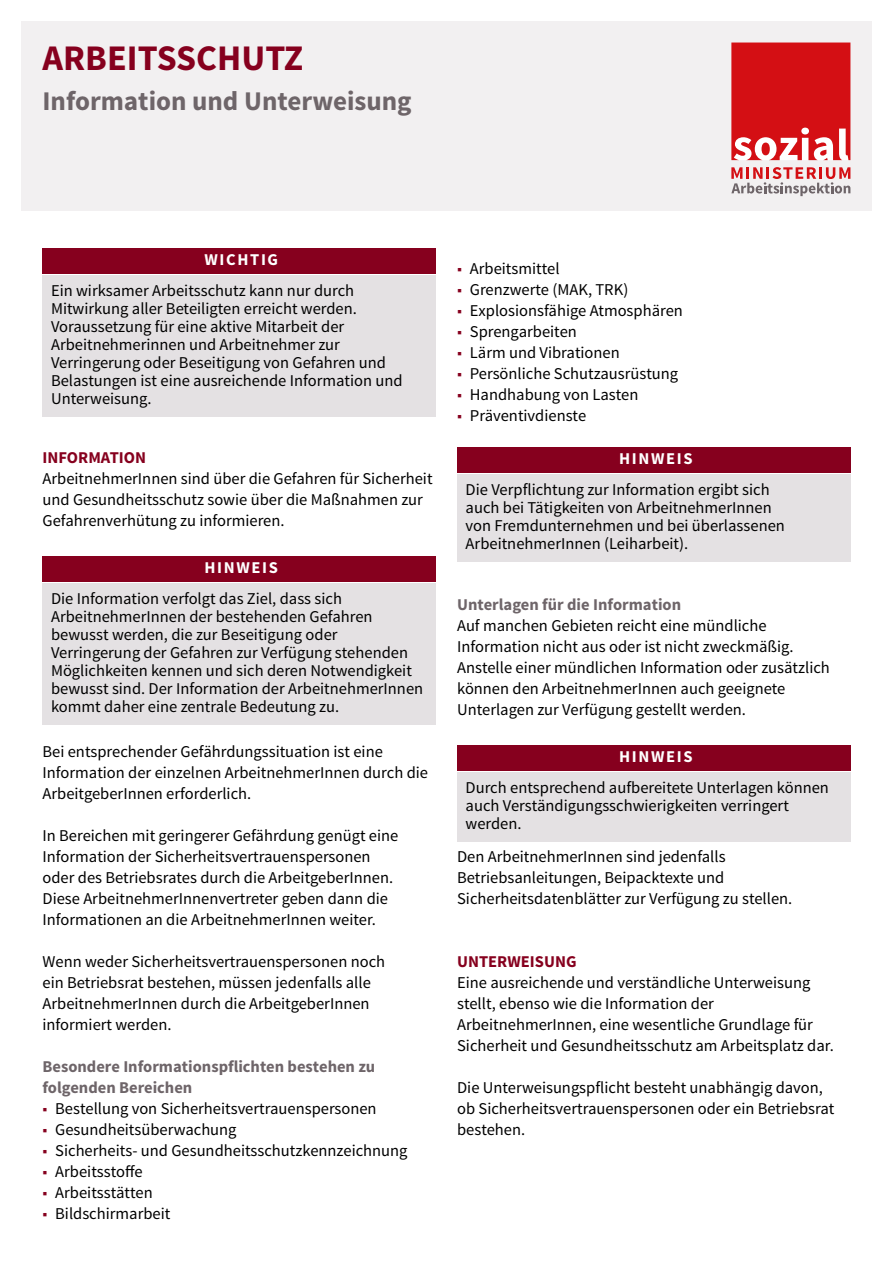
<style>
.page{position:relative;width:893px;height:1263px;background:#fff}
.page>*{position:absolute;margin:0;border:0;box-sizing:border-box;transform-origin:0 0}
.Titel{font:700 36px "Source Sans Pro";color:#86001e}
.Zusatztitel{font:700 27px "Source Sans Pro";color:#6e6569}
.Fließtext{font:16.5px/21px "Source Sans Pro";color:#000}
.Info-Box{font:16.5px/18px "Source Sans Pro";color:#000}
.Überschrift_2{font:700 16.5px/21px "Source Sans Pro";color:#6e6569}
.Wichtig-Box-Überschr{font:700 16.5px "Source Sans Pro";letter-spacing:.1em;color:#fff}
.Überschrift{font:700 16.5px "Source Sans Pro";color:#86001e}
.s1{color:#86001e}
</style>
<div class="page">
<div style="left:21px;top:21px;width:851px;height:190px;background:#f2f0f1"></div>
<svg style="left:731px;top:43px;width:119px;height:117px"></svg>
<svg style="left:731px;top:167px;width:119px;height:29px"></svg>
<div style="left:43px;top:248px;width:393px;height:25px;background:#86001e"></div>
<div style="left:43px;top:275px;width:393px;height:141px;background:#e4e1e3"></div>
<div style="left:43px;top:557px;width:393px;height:25px;background:#86001e"></div>
<div style="left:43px;top:583px;width:393px;height:142px;background:#e4e1e3"></div>
<div style="left:457px;top:447px;width:393px;height:25px;background:#86001e"></div>
<div style="left:457px;top:474px;width:393px;height:87px;background:#e4e1e3"></div>
<div style="left:457px;top:746px;width:393px;height:25px;background:#86001e"></div>
<div style="left:457px;top:772px;width:393px;height:70px;background:#e4e1e3"></div>
<h1 class="Titel" style="left:43px;top:34px;width:262px">ARBEITSSCHUTZ</h1>
<h2 class="Zusatztitel" style="left:43px;top:83px;width:371px">Information und Unterweisung</h2>
<p class="Wichtig-Box-Überschr" style="left:204px;top:249px;width:75px">WICHTIG</p>
<p class="Info-Box" style="left:51px;top:281px;width:353px">Ein wirksamer Arbeitsschutz kann nur durch Mitwirkung aller Beteiligten erreicht werden.<br>Voraussetzung für eine aktive Mitarbeit der Arbeitnehmerinnen und Arbeitnehmer zur Verringerung oder Beseitigung von Gefahren und Belastungen ist eine ausreichende Information und Unterweisung.</p>
<h1 class="Überschrift" style="left:43px;top:446px;width:105px">INFORMATION</h1>
<p class="Fließtext" style="left:43px;top:468px;width:392px">ArbeitnehmerInnen sind über die Gefahren für Sicherheit und Gesundheitsschutz sowie über die Maßnahmen zur<br>Gefahrenverhütung zu informieren.</p>
<p class="Wichtig-Box-Überschr" style="left:205px;top:557px;width:75px">HINWEIS</p>
<p class="Info-Box" style="left:51px;top:590px;width:374px">Die Information verfolgt das Ziel, dass sich ArbeitnehmerInnen der bestehenden Gefahren bewusst werden, die zur Beseitigung oder Verringerung der Gefahren zur Verfügung stehenden Möglichkeiten kennen und sich deren Notwendigkeit bewusst sind. Der Information der ArbeitnehmerInnen kommt daher eine zentrale Bedeutung zu.</p>
<p class="Fließtext" style="left:43px;top:741px;width:387px">Bei entsprechender Gefährdungssituation ist eine<br>Information der einzelnen ArbeitnehmerInnen durch die<br>ArbeitgeberInnen erforderlich.</p>
<p class="Fließtext" style="left:43px;top:825px;width:357px">In Bereichen mit geringerer Gefährdung genügt eine Information der Sicherheitsvertrauenspersonen oder des Betriebsrates durch die ArbeitgeberInnen.<br>Diese ArbeitnehmerInnenvertreter geben dann die Informationen an die ArbeitnehmerInnen weiter.</p>
<p class="Fließtext" style="left:43px;top:951px;width:344px">Wenn weder Sicherheitsvertrauenspersonen noch ein Betriebsrat bestehen, müssen jedenfalls alle ArbeitnehmerInnen durch die ArbeitgeberInnen informiert werden.</p>
<h2 class="Überschrift_2" style="left:43px;top:1056px;width:334px">Besondere Informationspflichten bestehen zu folgenden Bereichen</h2>
<p class="Info-Box" style="left:43px;top:1099px;width:336px"><span class="s1">■</span> Bestellung von Sicherheitsvertrauenspersonen</p>
<p class="Info-Box" style="left:43px;top:1120px;width:196px"><span class="s1">■</span> Gesundheitsüberwachung</p>
<p class="Info-Box" style="left:43px;top:1141px;width:367px"><span class="s1">■</span> Sicherheits- und Gesundheitsschutzkennzeichnung</p>
<p class="Info-Box" style="left:43px;top:1162px;width:102px"><span class="s1">■</span> Arbeitsstoffe</p>
<p class="Info-Box" style="left:43px;top:1183px;width:112px"><span class="s1">■</span> Arbeitsstätten</p>
<p class="Info-Box" style="left:43px;top:1204px;width:129px"><span class="s1">■</span> Bildschirmarbeit</p>
<p class="Info-Box" style="left:457px;top:259px;width:104px"><span class="s1">■</span> Arbeitsmittel</p>
<p class="Info-Box" style="left:457px;top:280px;width:173px"><span class="s1">■</span> Grenzwerte (MAK, TRK)</p>
<p class="Info-Box" style="left:457px;top:301px;width:227px"><span class="s1">■</span> Explosionsfähige Atmosphären</p>
<p class="Info-Box" style="left:457px;top:322px;width:121px"><span class="s1">■</span> Sprengarbeiten</p>
<p class="Info-Box" style="left:457px;top:343px;width:164px"><span class="s1">■</span> Lärm und Vibrationen</p>
<p class="Info-Box" style="left:457px;top:364px;width:223px"><span class="s1">■</span> Persönliche Schutzausrüstung</p>
<p class="Info-Box" style="left:457px;top:385px;width:183px"><span class="s1">■</span> Handhabung von Lasten</p>
<p class="Info-Box" style="left:457px;top:406px;width:131px"><span class="s1">■</span> Präventivdienste</p>
<p class="Wichtig-Box-Überschr" style="left:619px;top:448px;width:75px">HINWEIS</p>
<p class="Info-Box" style="left:466px;top:481px;width:321px">Die Verpflichtung zur Information ergibt sich auch bei Tätigkeiten von ArbeitnehmerInnen von Fremdunternehmen und bei überlassenen ArbeitnehmerInnen (Leiharbeit).</p>
<h2 class="Überschrift_2" style="left:457px;top:594px;width:226px">Unterlagen für die Information</h2>
<p class="Fließtext" style="left:457px;top:615px;width:374px">Auf manchen Gebieten reicht eine mündliche Information nicht aus oder ist nicht zweckmäßig.<br>Anstelle einer mündlichen Information oder zusätzlich können den ArbeitnehmerInnen auch geeignete Unterlagen zur Verfügung gestellt werden.</p>
<p class="Wichtig-Box-Überschr" style="left:619px;top:746px;width:75px">HINWEIS</p>
<p class="Info-Box" style="left:466px;top:779px;width:365px">Durch entsprechend aufbereitete Unterlagen können auch Verständigungsschwierigkeiten verringert werden.</p>
<p class="Fließtext" style="left:457px;top:846px;width:337px">Den ArbeitnehmerInnen sind jedenfalls<br>Betriebsanleitungen, Beipacktexte und<br>Sicherheitsdatenblätter zur Verfügung zu stellen.</p>
<h1 class="Überschrift" style="left:457px;top:950px;width:121px">UNTERWEISUNG</h1>
<p class="Fließtext" style="left:457px;top:972px;width:378px">Eine ausreichende und verständliche Unterweisung stellt, ebenso wie die Information der ArbeitnehmerInnen, eine wesentliche Grundlage für Sicherheit und Gesundheitsschutz am Arbeitsplatz dar.</p>
<p class="Fließtext" style="left:457px;top:1077px;width:379px">Die Unterweisungspflicht besteht unabhängig davon, ob Sicherheitsvertrauenspersonen oder ein Betriebsrat bestehen.</p>
</div>
